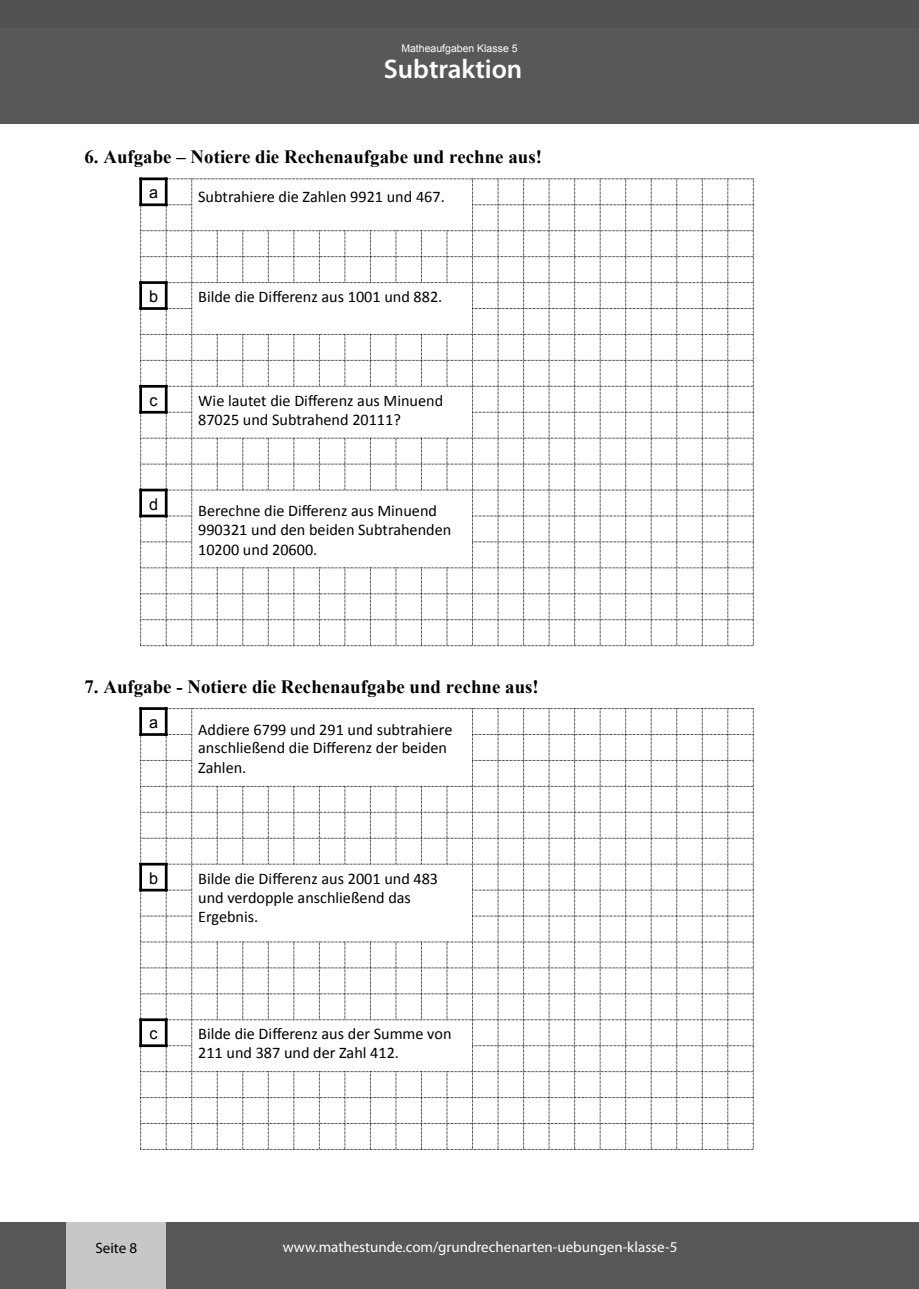
<style>
.page{position:relative;width:919px;height:1289px;background:#fff}
.page>*{position:absolute;margin:0;border:0;box-sizing:border-box;transform-origin:0 0}
.t1{font:600 27px "Myriad Pro";color:#fff}
.t2{font:700 18.75px "Times New Roman";letter-spacing:.005em;color:#000}
.t3{font:16.2px/19.4px "Calibri";color:#000}
.t4{font:16.2px "Arial";color:#000}
.t5{font:15px "Myriad Pro";color:#fff}
.t6{font:15px "Myriad Pro";color:#000}
.t7{font:10.5px "Arial";color:#fff}
</style>
<div class="page">
<div style="left:0;top:1222px;width:906px;height:66px;background:#585858"></div>
<div style="left:906px;top:1222px;width:12px;height:66px;background:#585858"></div>
<div style="left:67px;top:1222px;width:99px;height:66px;background:#c7c7c7"></div>
<div style="left:0;top:13px;width:906px;height:110px;background:#585858"></div>
<div style="left:906px;top:13px;width:12px;height:110px;background:#585858"></div>
<div style="left:0;top:0;width:906px;height:28px;background:#525252"></div>
<div style="left:906px;top:0;width:12px;height:28px;background:#525252"></div>
<hr style="left:139px;top:177px;width:3px;height:29px;background:#000">
<hr style="left:139px;top:281px;width:3px;height:29px;background:#000">
<hr style="left:139px;top:385px;width:3px;height:28px;background:#000">
<hr style="left:139px;top:488px;width:3px;height:29px;background:#000">
<hr style="left:139px;top:177px;width:28px;height:3px;background:#000">
<svg style="left:140px;top:178px;width:614px;height:468px"></svg>
<hr style="left:139px;top:707px;width:3px;height:28px;background:#000">
<hr style="left:139px;top:862px;width:3px;height:29px;background:#000">
<hr style="left:139px;top:1018px;width:3px;height:29px;background:#000">
<hr style="left:139px;top:707px;width:28px;height:3px;background:#000">
<svg style="left:140px;top:708px;width:614px;height:442px"></svg>
<p class="t7" style="left:401px;top:41px;width:118px">Matheaufgaben Klasse 5</p>
<p class="t1" style="left:384px;top:52px;width:140px">Subtraktion</p>
<p class="t2" style="left:84px;top:144px;width:459px">6. Aufgabe – Notiere die Rechenaufgabe und rechne aus!</p>
<p class="t4" style="left:149px;top:182px;width:11px">a</p>
<p class="t3" style="left:198px;top:186px;width:248px">Subtrahiere die Zahlen 9921 und 467.</p>
<p class="t4" style="left:149px;top:286px;width:11px">b</p>
<p class="t3" style="left:198px;top:286px;width:245px">Bilde die Differenz aus 1001 und 882.</p>
<p class="t4" style="left:149px;top:389px;width:10px">c</p>
<p class="t3" style="left:198px;top:390px;width:246px;line-height:18.9px">Wie lautet die Differenz aus Minuend<br>87025 und Subtrahend 20111?</p>
<p class="t4" style="left:149px;top:493px;width:11px">d</p>
<p class="t3" style="left:198px;top:500px;width:254px">Berechne die Differenz aus Minuend<br>990321 und den beiden Subtrahenden<br>10200 und 20600.</p>
<p class="t2" style="left:84px;top:674px;width:456px">7. Aufgabe - Notiere die Rechenaufgabe und rechne aus!</p>
<p class="t4" style="left:149px;top:711px;width:11px">a</p>
<p class="t3" style="left:198px;top:718px;width:256px">Addiere 6799 und 291 und subtrahiere anschließend die Differenz der beiden<br>Zahlen.</p>
<p class="t4" style="left:149px;top:867px;width:11px">b</p>
<p class="t3" style="left:198px;top:867px;width:241px">Bilde die Differenz aus 2001 und 483 und verdopple anschließend das<br>Ergebnis.</p>
<p class="t4" style="left:149px;top:1022px;width:10px">c</p>
<p class="t3" style="left:198px;top:1023px;width:255px;line-height:18.9px">Bilde die Differenz aus der Summe von<br>211 und 387 und der Zahl 412.</p>
<p class="t6" style="left:95px;top:1238px;width:43px">Seite 8</p>
<p class="t5" style="left:283px;top:1237px;width:396px">www.mathestunde.com/grundrechenarten-uebungen-klasse-5</p>
</div>
